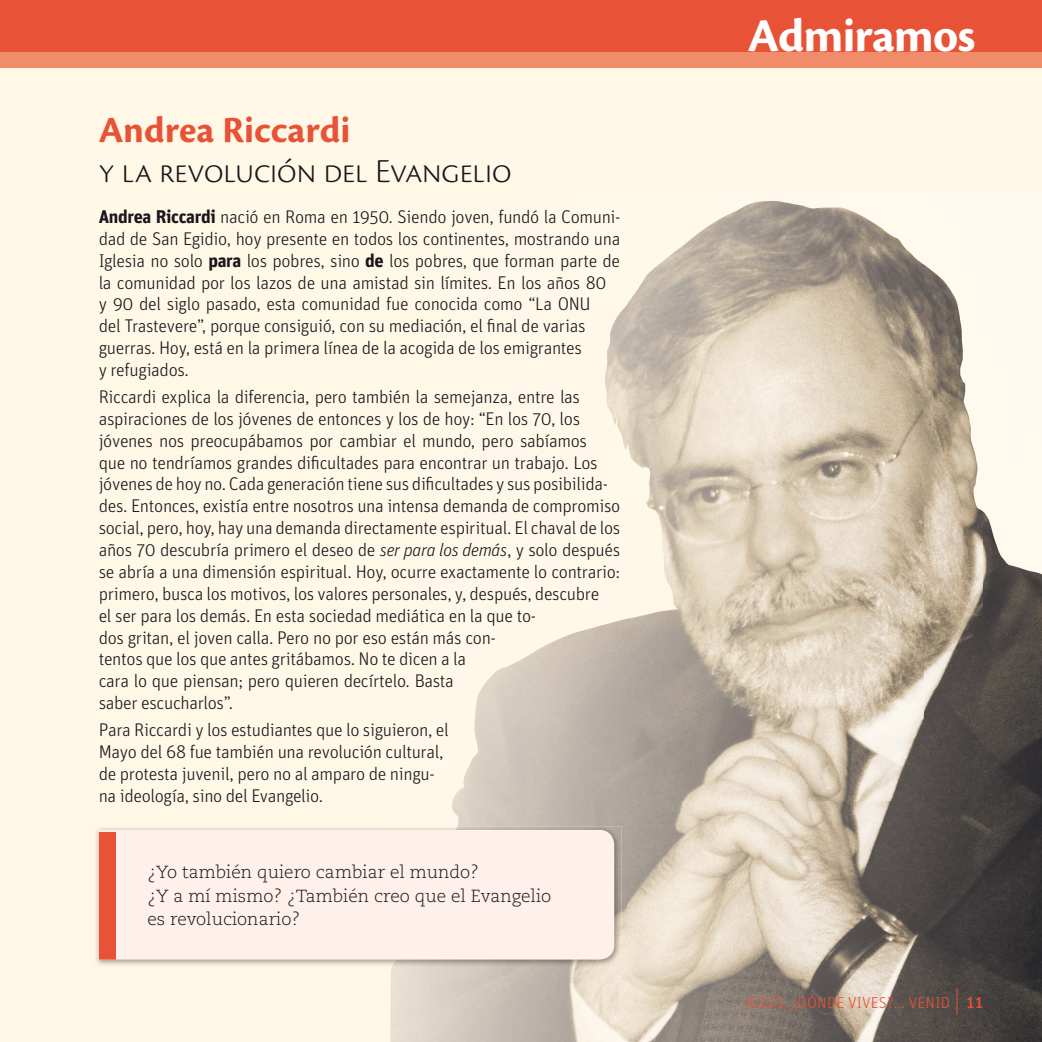
<style>
.page{position:relative;width:1042px;height:1042px;background:#fff}
.page>*{position:absolute;margin:0;border:0;box-sizing:border-box;transform-origin:0 0}
.t1{font:700 49px "Cronos Pro";letter-spacing:-.02em;color:#fff}
.t2{font:700 38.5px "Cronos Pro";color:#e85236}
.t3{font:300 35px "Cronos Pro";color:#1a171c}
.t4{font:300 18.38px/21.9px "Unit Pro";letter-spacing:-.02em;color:#1a171c}
.t5{font:300 17.5px/23.6px "Caecilia LT Std";color:#1a171c}
.t6{font:300 15.75px "Unit Pro";letter-spacing:.01em;color:#e85236}
.s1{font-weight:700}
.s2{font-style:italic}
.s3{font-weight:500}
</style>
<div class="page">
<div style="left:0;top:50px;width:1042px;height:992px;background:#fff8e7"></div>
<img style="left:628px;top:201px;width:296px;height:841px">
<img style="left:605px;top:303px;width:23px;height:147px">
<img style="left:924px;top:265px;width:60px;height:777px">
<img style="left:984px;top:512px;width:58px;height:530px">
<img style="left:568px;top:618px;width:60px;height:424px">
<img style="left:452px;top:635px;width:116px;height:191px">
<div style="left:0;top:39px;width:1042px;height:29px;background:#f08c6a"></div>
<div style="left:0;top:0;width:1042px;height:52px;background:#e85236"></div>
<img style="left:96px;top:828px;width:296px;height:138px">
<img style="left:392px;top:826px;width:229px;height:141px">
<svg style="left:99px;top:830px;width:515px;height:129px"></svg>
<div style="left:99px;top:832px;width:16px;height:127px;background:#e85236"></div>
<svg style="left:956px;top:988px;width:1px;height:27px"></svg>
<h2 class="t2" style="left:99px;top:116px;width:253px">Andrea Riccardi</h2>
<h3 class="t3" style="left:99px;top:150px;width:414px">y la revolución del Evangelio</h3>
<p class="t4" style="left:99px;top:207px;width:523px"><span class="s1">Andrea Riccardi</span> nació en Roma en 1950. Siendo joven, fundó la Comuni&shy;dad de San Egidio, hoy presente en todos los continentes, mostrando una Iglesia no solo <span class="s1">para</span> los pobres, sino <span class="s1">de</span> los pobres, que forman parte de la comunidad por los lazos de una amistad sin límites. En los años 80<br>y 90 del siglo pasado, esta comunidad fue conocida como “La ONU<br>del Trastevere”, porque consiguió, con su mediación, el final de varias guerras. Hoy, está en la primera línea de la acogida de los emigrantes<br>y refugiados.</p>
<p class="t4" style="left:99px;top:387px;width:523px">Riccardi explica la diferencia, pero también la semejanza, entre las aspiraciones de los jóvenes de entonces y los de hoy: “En los 70, los jóvenes nos preocupábamos por cambiar el mundo, pero sabíamos<br>que no tendríamos grandes dificultades para encontrar un trabajo. Los jóvenes de hoy no. Cada generación tiene sus dificultades y sus posibilida&shy;des. Entonces, existía entre nosotros una intensa demanda de compromiso social, pero, hoy, hay una demanda directamente espiritual. El chaval de los años 70 descubría primero el deseo de <span class="s2">ser para los demás</span>, y solo después se abría a una dimensión espiritual. Hoy, ocurre exactamente lo contrario: primero, busca los motivos, los valores personales, y, después, descubre<br>el ser para los demás. En esta sociedad mediática en la que to-<br>dos gritan, el joven calla. Pero no por eso están más con-<br>tentos que los que antes gritábamos. No te dicen a la<br>cara lo que piensan; pero quieren decírtelo. Basta<br>saber escucharlos”.</p>
<p class="t4" style="left:99px;top:720px;width:352px">Para Riccardi y los estudiantes que lo siguieron, el Mayo del 68 fue también una revolución cultural, de protesta juvenil, pero no al amparo de ningu&shy;na ideología, sino del Evangelio.</p>
<p class="t5" style="left:148px;top:862px;width:405px">¿Yo también quiero cambiar el mundo?<br>¿Y a mí mismo? ¿También creo que el Evangelio es revolucionario?</p>
<h1 class="t1" style="left:748px;top:17px;width:229px">Admiramos</h1>
<p class="t6" style="left:745px;top:997px;width:239px">JESÚS, ¿DÓNDE VIVES?... VENID <span class="s3">11</span></p>
</div>
